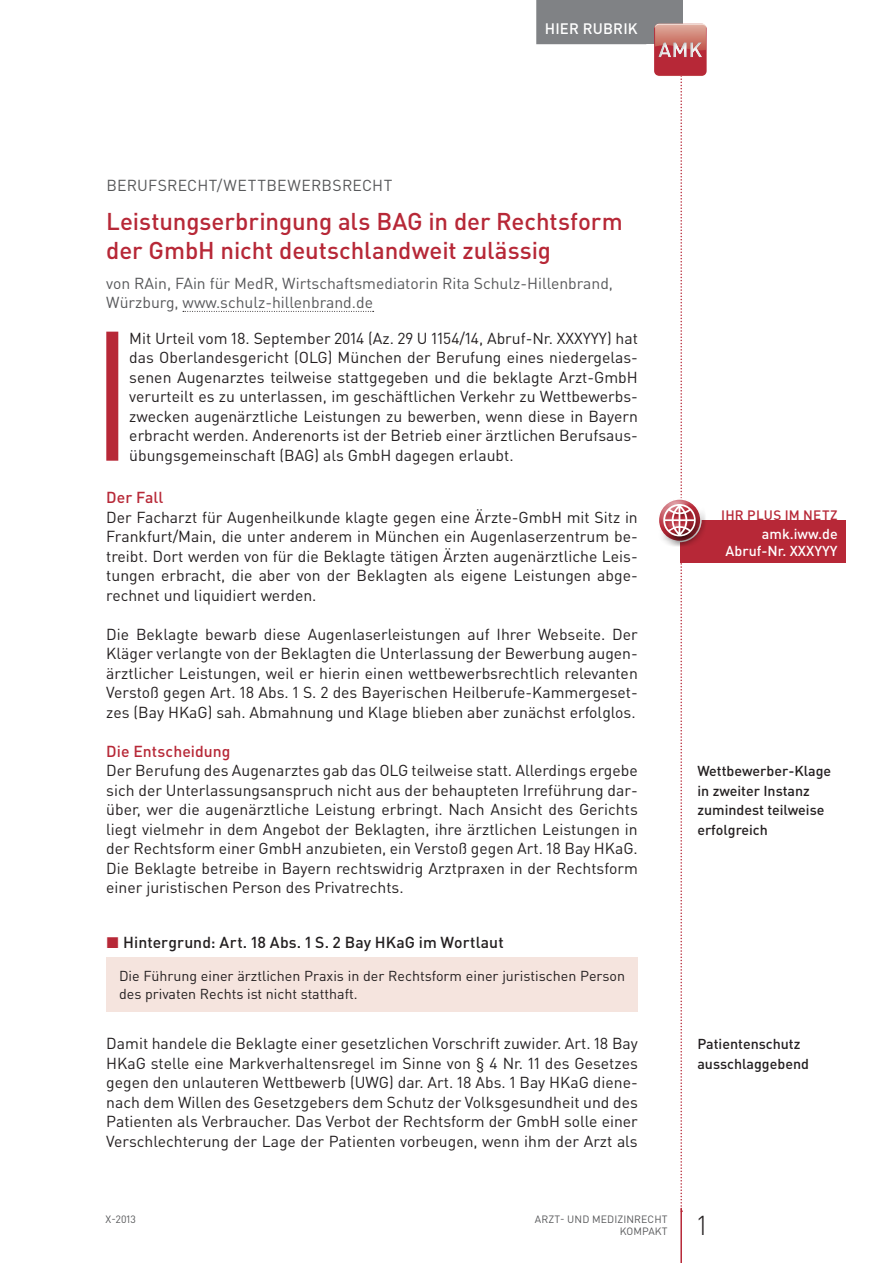
<style>
.page{position:relative;width:893px;height:1263px;background:#fff}
.page>*{position:absolute;margin:0;border:0;box-sizing:border-box;transform-origin:0 0}
.Seitenzahl{font:300 27px "DIN Pro";color:#231f20}
.h0__Titel{font:500 24px/28.5px "DIN Pro";letter-spacing:-.005em;color:#b72837}
.g0__Grundtext{font:15.75px/19.5px "DIN Pro";color:#231f20;text-align:justify}
.v1__Leitsatz{font:15.75px/19.5px "DIN Pro";color:#231f20;text-align:justify}
.a0__Autor{font:15.75px/19.5px "DIN Pro";color:#57585a}
.t1{font:500 15.75px "DIN Pro";color:#231f20}
.d0__Dachzeile{font:15.75px "DIN Pro";letter-spacing:.015em;color:#57585a}
.z1__Zwischentitel-2{font:500 15.75px "DIN Pro";letter-spacing:.005em;color:#b72837}
.Dachzeile{font:500 15px "DIN Pro";letter-spacing:.015em;color:#fff}
.kg0__Kasten__Grundte{font:14.25px/18px "DIN Pro";color:#231f20}
.t2{font:500 14.25px/19.5px "DIN Pro";color:#231f20}
.t3{font:500 14.25px/17.2px "DIN Pro";color:#fff;text-align:right}
.t4{font:500 13.5px "DIN Pro";letter-spacing:.02em;color:#b72837}
.Kolumnentitel{font:10.5px/12.8px "DIN Pro";letter-spacing:.01em;color:#57585a;text-align:right}
.s1{color:#b72837}
</style>
<div class="page">
<div style="left:638px;top:0;width:44px;height:44px;background:#808285"></div>
<hr style="left:680px;top:1208px;width:2px;height:55px;background:#b72837">
<div style="left:536px;top:0;width:110px;height:44px;background:#808285"></div>
<img style="left:654px;top:24px;width:53px;height:52px">
<div style="left:655px;top:41px;width:48px;height:17px;background:#231f20;opacity:.3"></div>
<svg style="left:183px;top:311px;width:191px;height:1px"></svg>
<div style="left:106px;top:332px;width:12px;height:129px;background:#b72837"></div>
<div style="left:106px;top:957px;width:532px;height:54px;background:#f5e4de"></div>
<div style="left:680px;top:520px;width:166px;height:43px;background:#b72837"></div>
<div style="left:657px;top:505px;width:50px;height:42px;background:#231f20;opacity:.75"></div>
<svg style="left:658px;top:0;width:44px;height:1212px"></svg>
<p class="Dachzeile" style="left:545px;top:18px;width:94px">hier Rubrik</p>
<p class="d0__Dachzeile" style="left:106px;top:175px;width:287px">BERUFSRECHT/WETTBEWERBSRECHT</p>
<p class="h0__Titel" style="left:106px;top:206px;width:518px">Leistungserbringung als BAG in der Rechtsform der GmbH nicht deutschlandweit zulässig</p>
<p class="a0__Autor" style="left:106px;top:273px;width:508px">von RAin, FAin für MedR, Wirtschaftsmediatorin Rita Schulz-Hillenbrand,<br>Würzburg, www.schulz-hillenbrand.de</p>
<p class="v1__Leitsatz" style="left:129px;top:328px;width:510px">Mit Urteil vom 18. September 2014 (Az. 29 U 1154/14, Abruf-Nr. XXXYYY) hat das Oberlandesgericht (OLG) München der Berufung eines niedergelas&shy;senen Augenarztes teilweise stattgegeben und die beklagte Arzt-GmbH verurteilt es zu unterlassen, im geschäftlichen Verkehr zu Wettbewerbs&shy;zwecken augenärztliche Leistungen zu bewerben, wenn diese in Bayern erbracht werden. Anderenorts ist der Betrieb einer ärztlichen Berufsaus&shy;übungsgemeinschaft (BAG) als GmbH dagegen erlaubt.</p>
<p class="z1__Zwischentitel-2" style="left:106px;top:487px;width:59px">Der Fall</p>
<p class="g0__Grundtext" style="left:106px;top:507px;width:533px">Der Facharzt für Augenheilkunde klagte gegen eine Ärzte-GmbH mit Sitz in Frankfurt/Main, die unter anderem in München ein Augenlaserzentrum be&shy;treibt. Dort werden von für die Beklagte tätigen Ärzten augenärztliche Leis&shy;tungen erbracht, die aber von der Beklagten als eigene Leistungen abge&shy;rechnet und liquidiert werden.</p>
<p class="g0__Grundtext" style="left:106px;top:624px;width:533px">Die Beklagte bewarb diese Augenlaserleistungen auf Ihrer Webseite. Der Kläger verlangte von der Beklagten die Unterlassung der Bewerbung augen&shy;ärztlicher Leistungen, weil er hierin einen wettbewerbsrechtlich relevanten Verstoß gegen Art. 18 Abs. 1 S. 2 des Bayerischen Heilberufe-Kammergeset&shy;zes (Bay HKaG) sah. Abmahnung und Klage blieben aber zunächst erfolglos.</p>
<p class="z1__Zwischentitel-2" style="left:106px;top:740px;width:126px">Die Entscheidung</p>
<p class="g0__Grundtext" style="left:106px;top:760px;width:533px">Der Berufung des Augenarztes gab das OLG teilweise statt. Allerdings ergebe sich der Unterlassungsanspruch nicht aus der behaupteten Irreführung dar&shy;über, wer die augenärztliche Leistung erbringt. Nach Ansicht des Gerichts liegt vielmehr in dem Angebot der Beklagten, ihre ärztlichen Leistungen in der Rechtsform einer GmbH anzubieten, ein Verstoß gegen Art. 18 Bay HKaG.<br>Die Beklagte betreibe in Bayern rechtswidrig Arztpraxen in der Rechtsform einer juristischen Person des Privatrechts.</p>
<p class="t1" style="left:106px;top:932px;width:399px"><span class="s1">◼</span> H intergrund: Art. 18 Abs. 1 S. 2 Bay HKaG im Wortlaut</p>
<p class="kg0__Kasten__Grundte" style="left:119px;top:966px;width:507px">Die Führung einer ärztlichen Praxis in der Rechtsform einer juristischen Person des privaten Rechts ist nicht statthaft.</p>
<p class="g0__Grundtext" style="left:106px;top:1033px;width:533px">Damit handele die Beklagte einer gesetzlichen Vorschrift zuwider. Art. 18 Bay HKaG stelle eine Markverhaltensregel im Sinne von § 4 Nr. 11 des Gesetzes gegen den unlauteren Wettbewerb (UWG) dar. Art. 18 Abs. 1 Bay HKaG diene&shy;nach dem Willen des Gesetzgebers dem Schutz der Volksgesundheit und des Patienten als Verbraucher. Das Verbot der Rechtsform der GmbH solle einer Verschlechterung der Lage der Patienten vorbeugen, wenn ihm der Arzt als</p>
<p class="Kolumnentitel" style="left:106px;top:1212px;width:32px">X-2013</p>
<p class="Kolumnentitel" style="left:535px;top:1212px;width:134px">ARZT- UND MEDIZINRECHT<br>KOMPAKT</p>
<p class="t4" style="left:721px;top:506px;width:8px">IHR</p>
<p class="t4" style="left:747px;top:506px;width:92px">PLUS I M NETZ</p>
<p class="t3" style="left:726px;top:525px;width:114px">amk.iww.de<br>Abruf-Nr. XXXYYY</p>
<p class="t2" style="left:697px;top:761px;width:135px">Wettbewerber-Klage in zweiter I nstanz zumindest teilweise erfolgreich</p>
<p class="t2" style="left:697px;top:1034px;width:113px">Patientenschutz ausschlaggebend</p>
<p class="Seitenzahl" style="left:697px;top:1207px;width:11px">1</p>
</div>
